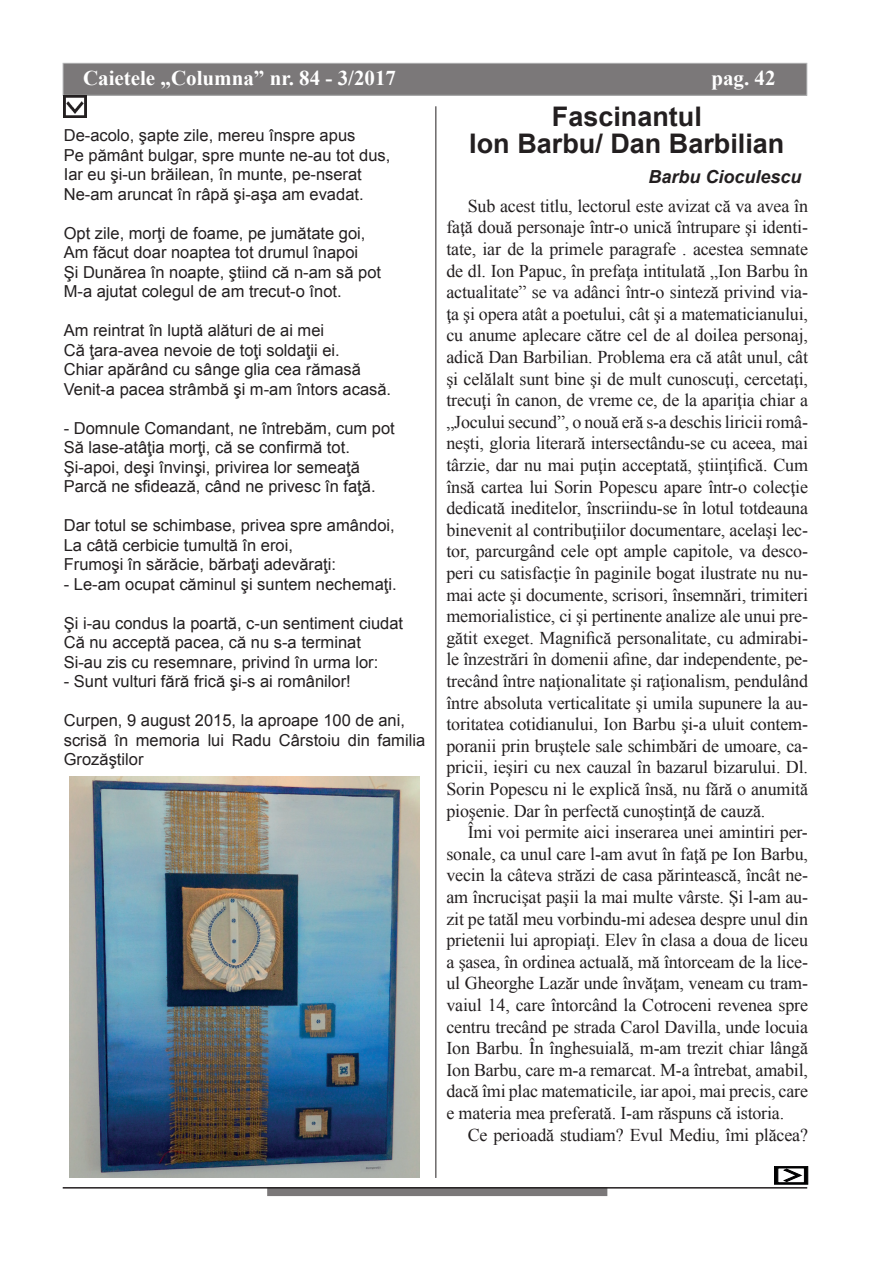
<style>
.page{position:relative;width:893px;height:1263px;background:#fff}
.page>*{position:absolute;margin:0;border:0;box-sizing:border-box;transform-origin:0 0}
.t1{font:700 27px/27px "Arial";color:#231f20;text-align:center}
.t2{font:700 21px "Times New Roman";color:#fff}
.t3{font:18px/21.6px "Times New Roman";letter-spacing:-.01em;color:#231f20;text-align:justify}
.t4{font:italic 700 18px "Arial";color:#231f20}
.t5{font:16.5px/19.5px "Arial";color:#231f20}
</style>
<div class="page">
<div style="left:63px;top:63px;width:744px;height:32px;background:#7b7879"></div>
<div style="left:63px;top:63px;width:744px;height:33px;border:1px solid #808285"></div>
<hr style="left:63px;top:1187px;width:744px;height:1px;background:#231f20">
<svg style="left:267px;top:1188px;width:340px;height:8px;background:#747172"></svg>
<img style="left:64px;top:95px;width:23px;height:22px">
<svg style="left:774px;top:1166px;width:34px;height:18px"></svg>
<hr style="left:435px;top:106px;width:1px;height:1072px;background:#231f20">
<img style="left:70px;top:776px;width:349px;height:402px">
<p class="t2" style="left:83px;top:63px;width:315px">Caietele „Columna” nr. 84 - 3/2017</p>
<p class="t2" style="left:711px;top:63px;width:66px">pag. 42</p>
<p class="t5" style="left:64px;top:126px;width:328px">De-acolo, şapte zile, mereu înspre apus<br>Pe pământ bulgar, spre munte ne-au tot dus, Iar eu şi-un brăilean, în munte, pe-nserat Ne-am aruncat în râpă şi-aşa am evadat.</p>
<p class="t5" style="left:64px;top:223px;width:319px">Opt zile, morţi de foame, pe jumătate goi, Am făcut doar noaptea tot drumul înapoi<br>Şi Dunărea în noapte, ştiind că n-am să pot M-a ajutat colegul de am trecut-o înot.</p>
<p class="t5" style="left:64px;top:321px;width:329px">Am reintrat în luptă alături de ai mei<br>Că ţara-avea nevoie de toţi soldaţii ei.<br>Chiar apărând cu sânge glia cea rămasă Venit-a pacea strâmbă şi m-am întors acasă.</p>
<p class="t5" style="left:64px;top:418px;width:333px">- Domnule Comandant, ne întrebăm, cum pot Să lase-atâţia morţi, că se confirmă tot.<br>Şi-apoi, deşi învinşi, privirea lor semeaţă Parcă ne sfidează, când ne privesc în faţă.</p>
<p class="t5" style="left:64px;top:516px;width:333px">Dar totul se schimbase, privea spre amândoi,<br>La câtă cerbicie tumultă în eroi,<br>Frumoşi în sărăcie, bărbaţi adevăraţi:</p>
<p class="t5" style="left:64px;top:574px;width:334px">- Le-am ocupat căminul şi suntem nechemaţi.</p>
<p class="t5" style="left:64px;top:613px;width:341px">Şi i-au condus la poartă, c-un sentiment ciudat<br>Că nu acceptă pacea, că nu s-a terminat<br>Si-au zis cu resemnare, privind în urma lor:</p>
<p class="t5" style="left:64px;top:672px;width:288px">- Sunt vulturi fără frică şi-s ai românilor!</p>
<p class="t5" style="left:64px;top:711px;width:363px">Curpen, 9 august 2015, la aproape 100 de ani, scrisă în memoria lui Radu Cârstoiu din familia<br>Grozăştilor</p>
<h1 class="t1" style="left:469px;top:104px;width:317px">Fascinantul<br>Ion Barbu/ Dan Barbilian</h1>
<p class="t4" style="left:648px;top:164px;width:155px">Barbu Cioculescu</p>
<p class="t3" style="left:446px;top:195px;width:363px;text-indent:21px">Sub acest titlu, lectorul este avizat că va avea în faţă două personaje într-o unică întrupare şi identi&shy;tate, iar de la primele paragrafe . acestea semnate de dl. Ion Papuc, în prefaţa intitulată „Ion Barbu în actualitate” se va adânci într-o sinteză privind via&shy;ţa şi opera atât a poetului, cât şi a matematicianului, cu anume aplecare către cel de al doilea personaj, adică Dan Barbilian. Problema era că atât unul, cât şi celălalt sunt bine şi de mult cunoscuţi, cercetaţi, trecuţi în canon, de vreme ce, de la apariţia chiar a „Jocului secund”, o nouă eră s-a deschis liricii româ&shy;neşti, gloria literară intersectându-se cu aceea, mai târzie, dar nu mai puţin acceptată, ştiinţifică. Cum însă cartea lui Sorin Popescu apare într-o colecţie dedicată ineditelor, înscriindu-se în lotul totdeauna binevenit al contribuţiilor documentare, acelaşi lec&shy;tor, parcurgând cele opt ample capitole, va desco&shy;peri cu satisfacţie în paginile bogat ilustrate nu nu&shy;mai acte şi documente, scrisori, însemnări, trimiteri memorialistice, ci şi pertinente analize ale unui pre&shy;gătit exeget. Magnifică personalitate, cu admirabi&shy;le înzestrări în domenii afine, dar independente, pe&shy;trecând între naţionalitate şi raţionalism, pendulând între absoluta verticalitate şi umila supunere la au&shy;toritatea cotidianului, Ion Barbu şi-a uluit contem&shy;poranii prin bruştele sale schimbări de umoare, ca&shy;pricii, ieşiri cu nex cauzal în bazarul bizarului. Dl.<br>Sorin Popescu ni le explică însă, nu fără o anumită pioşenie. Dar în perfectă cunoştinţă de cauză.</p>
<p class="t3" style="left:446px;top:821px;width:363px;text-indent:21px">Îmi voi permite aici inserarea unei amintiri per&shy;sonale, ca unul care l-am avut în faţă pe Ion Barbu, vecin la câteva străzi de casa părintească, încât ne&shy;am încrucişat paşii la mai multe vârste. Şi l-am au&shy;zit pe tatăl meu vorbindu-mi adesea despre unul din prietenii lui apropiaţi. Elev în clasa a doua de liceu a şasea, în ordinea actuală, mă întorceam de la lice&shy;ul Gheorghe Lazăr unde învăţam, veneam cu tram&shy;vaiul 14, care întorcând la Cotroceni revenea spre centru trecând pe strada Carol Davilla, unde locuia Ion Barbu. În înghesuială, m-am trezit chiar lângă Ion Barbu, care m-a remarcat. M-a întrebat, amabil, dacă îmi plac matematicile, iar apoi, mai precis, care e materia mea preferată. I-am răspuns că istoria.</p>
<p class="t3" style="left:468px;top:1123px;width:342px">Ce perioadă studiam? Evul Mediu, îmi plăcea?</p>
</div>
